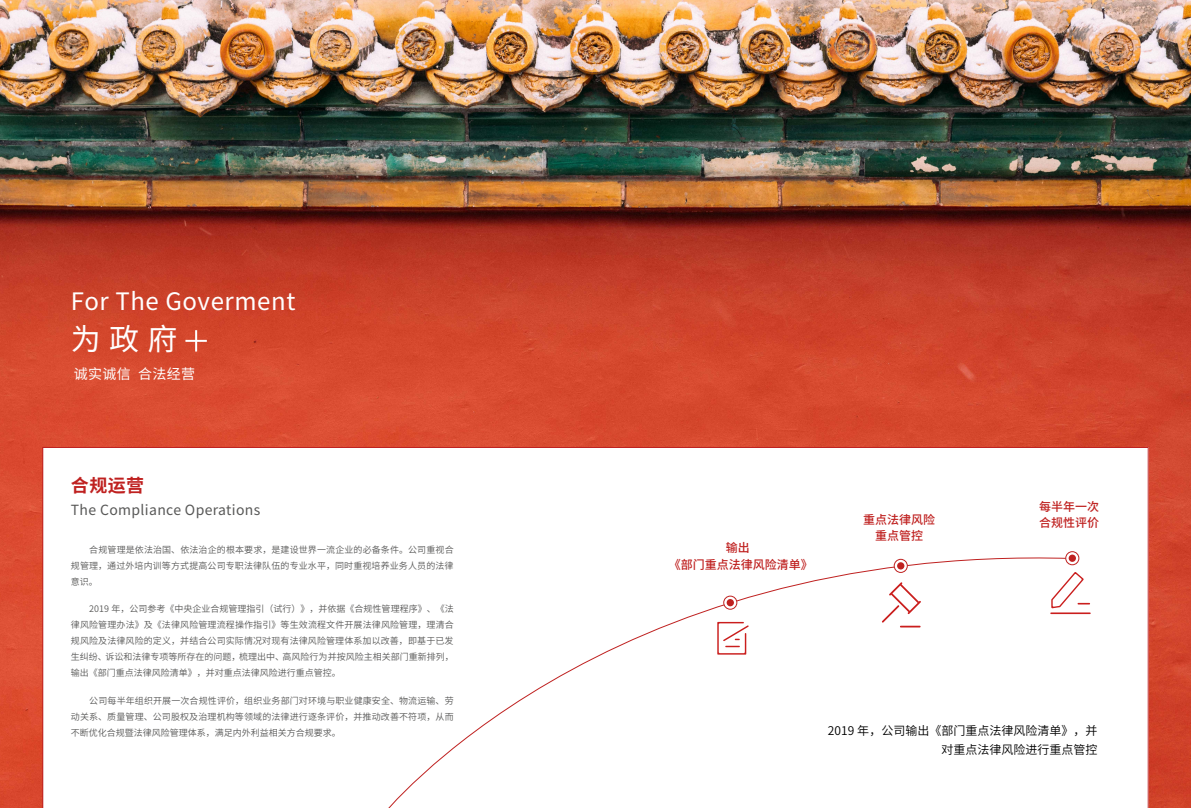
<style>
.page{position:relative;width:1191px;height:808px;background:#fff}
.page>*{position:absolute;margin:0;border:0;box-sizing:border-box;transform-origin:0 0}
.t1{font:30px "Source Han Sans CN";color:#fff}
.t2{font:24px "Source Han Sans CN";letter-spacing:.025em;color:#fff}
.t3{font:700 18px "Source Han Sans CN";color:#bf2120}
.t4{font:14px "Source Han Sans CN";letter-spacing:.025em;color:#585857}
.t5{font:14px "Source Han Sans CN";letter-spacing:.025em;color:#fff}
.t6{font:12px/19.3px "Source Han Sans CN";color:#000;text-align:right}
.t7{font:500 12px/16.3px "Source Han Sans CN";color:#bf2120;text-align:center}
.t8{font:9px/16px "Source Han Sans CN";color:#585857;text-align:justify}
</style>
<div class="page">
<img style="left:0;top:0;width:1191px;height:808px">
<hr style="left:185px;top:340px;width:22px;height:2px;background:#fff">
<hr style="left:195px;top:330px;width:2px;height:21px;background:#fff">
<svg style="left:42px;top:447px;width:1106px;height:361px"></svg>
<svg style="left:381px;top:544px;width:691px;height:264px"></svg>
<svg style="left:723px;top:596px;width:14px;height:13px"></svg>
<div style="left:723px;top:596px;width:14px;height:13px;border:1px solid #bf2120;border-radius:50%"></div>
<div style="left:726px;top:599px;width:8px;height:7px;background:#bf2120;border-radius:50%"></div>
<svg style="left:894px;top:559px;width:13px;height:13px"></svg>
<div style="left:894px;top:559px;width:13px;height:14px;border:1px solid #bf2120;border-radius:50%"></div>
<div style="left:897px;top:562px;width:7px;height:7px;background:#bf2120;border-radius:50%"></div>
<svg style="left:1065px;top:552px;width:13px;height:13px"></svg>
<div style="left:1065px;top:551px;width:14px;height:14px;border:1px solid #bf2120;border-radius:50%"></div>
<svg style="left:1068px;top:554px;width:8px;height:8px"></svg>
<svg style="left:717px;top:622px;width:31px;height:33px"></svg>
<svg style="left:881px;top:582px;width:40px;height:45px"></svg>
<svg style="left:1050px;top:572px;width:40px;height:42px"></svg>
<h2 class="t2" style="left:71px;top:288px;width:226px">For The Goverment</h2>
<h1 class="t1" style="left:71px;top:322px;width:108px">为 政 府</h1>
<h3 class="t5" style="left:74px;top:366px;width:123px">诚实诚信 合法经营</h3>
<h3 class="t3" style="left:71px;top:475px;width:75px">合规运营</h3>
<h3 class="t4" style="left:71px;top:502px;width:191px">The Compliance Operations</h3>
<p class="t8" style="left:71px;top:542px;width:384px;text-indent:18px">合规管理是依法治国、依法治企的根本要求，是建设世界一流企业的必备条件。公司重视合规管理，通过外培内训等方式提高公司专职法律队伍的专业水平，同时重视培养业务人员的法律意识。</p>
<p class="t8" style="left:71px;top:601px;width:384px;text-indent:18px">2019 年，公司参考《中央企业合规管理指引（试行）》，并依据《合规性管理程序》、《法律风险管理办法》及《法律风险管理流程操作指引》等生效流程文件开展法律风险管理，理清合规风险及法律风险的定义，并结合公司实际情况对现有法律风险管理体系加以改善，即基于已发生纠纷、诉讼和法律专项等所存在的问题，梳理出中、高风险行为并按风险主相关部门重新排列，输出《部门重点法律风险清单》，并对重点法律风险进行重点管控。</p>
<p class="t8" style="left:71px;top:692px;width:384px;text-indent:18px">公司每半年组织开展一次合规性评价，组织业务部门对环境与职业健康安全、物流运输、劳动关系、质量管理、公司股权及治理机构等领域的法律进行逐条评价，并推动改善不符项，从而不断优化合规暨法律风险管理体系，满足内外利益相关方合规要求。</p>
<h3 class="t7" style="left:668px;top:540px;width:145px">输出<br>《部门重点法律风险清单》</h3>
<h3 class="t7" style="left:863px;top:511px;width:73px">重点法律风险重点管控</h3>
<h3 class="t7" style="left:1039px;top:498px;width:61px;text-align:left">每半年一次合规性评价</h3>
<h3 class="t6" style="left:828px;top:721px;width:271px">2019 年，公司输出《部门重点法律风险清单》，并对重点法律风险进行重点管控</h3>
</div>
